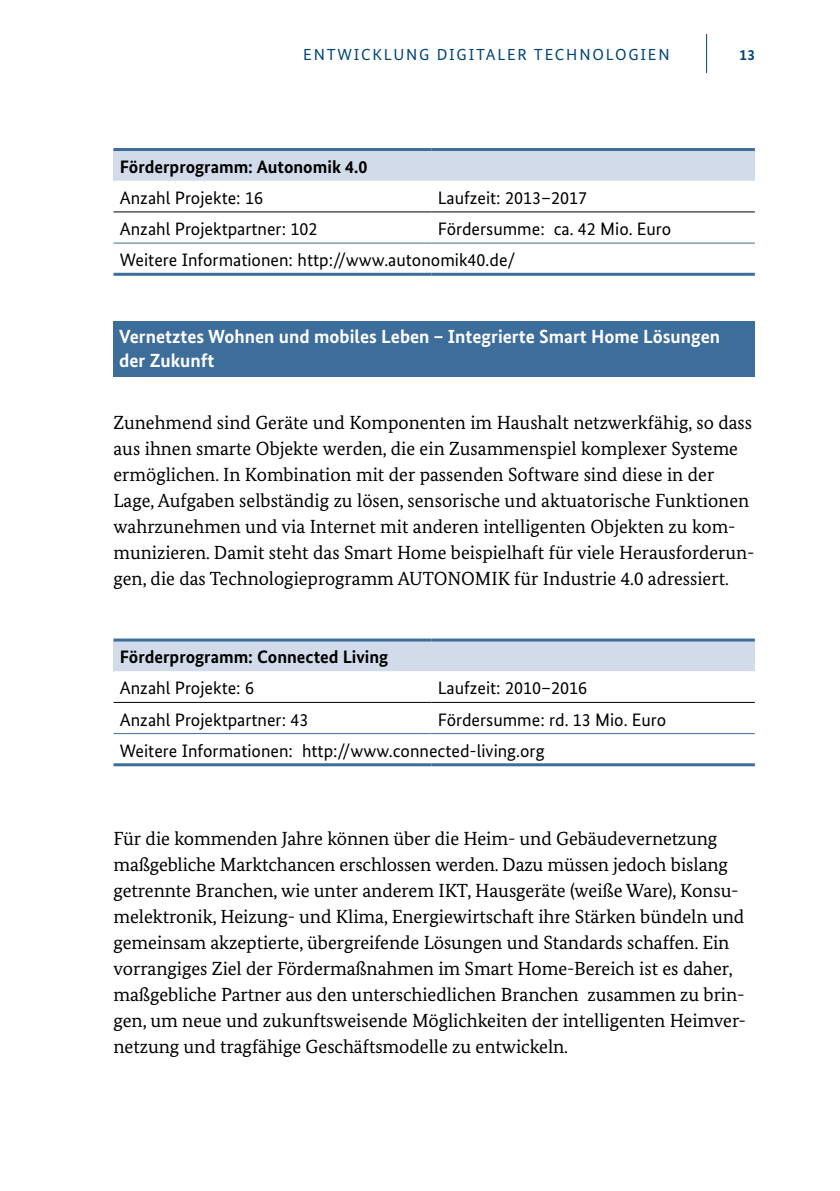
<style>
.page{position:relative;width:840px;height:1191px;background:#fff}
.page>*{position:absolute;margin:0;border:0;box-sizing:border-box;transform-origin:0 0}
.t1{font:19px/26px "Bundes Serif";letter-spacing:-.005em;color:#000}
.t2{font:700 19px/24px "Bundes Sans";color:#fff}
.t3{font:18px "Bundes Sans";color:#000}
.t4{font:700 18px "Bundes Sans";color:#000}
.t5{font:16px "Bundes Sans";letter-spacing:.11em;color:#004376}
.t6{font:700 15px "Bundes Sans";color:#004376}
</style>
<div class="page">
<hr style="left:705px;top:34px;width:1px;height:39px;background:#004376">
<div style="left:113px;top:149px;width:641px;height:32px;background:#d2dbe9"></div>
<svg style="left:113px;top:212px;width:641px;height:31px"></svg>
<hr style="left:113px;top:211px;width:318px;height:1px;background:#000">
<hr style="left:431px;top:211px;width:323px;height:1px;background:#000">
<hr style="left:113px;top:148px;width:318px;height:3px;background:#3d6e9b">
<hr style="left:431px;top:148px;width:323px;height:3px;background:#3d6e9b">
<hr style="left:113px;top:243px;width:318px;height:1px;background:#3d6e9b">
<hr style="left:431px;top:243px;width:323px;height:1px;background:#3d6e9b">
<hr style="left:113px;top:273px;width:318px;height:3px;background:#3d6e9b">
<hr style="left:431px;top:273px;width:323px;height:3px;background:#3d6e9b">
<div style="left:113px;top:640px;width:641px;height:31px;background:#d2dbe9"></div>
<svg style="left:113px;top:671px;width:641px;height:31px"></svg>
<hr style="left:113px;top:702px;width:318px;height:1px;background:#000">
<hr style="left:431px;top:702px;width:323px;height:1px;background:#000">
<hr style="left:113px;top:638px;width:318px;height:3px;background:#3d6e9b">
<hr style="left:431px;top:638px;width:323px;height:3px;background:#3d6e9b">
<hr style="left:113px;top:733px;width:318px;height:1px;background:#3d6e9b">
<hr style="left:431px;top:733px;width:323px;height:1px;background:#3d6e9b">
<hr style="left:113px;top:763px;width:318px;height:3px;background:#3d6e9b">
<hr style="left:431px;top:763px;width:323px;height:3px;background:#3d6e9b">
<div style="left:113px;top:321px;width:641px;height:56px;background:#3d6e9b"></div>
<p class="t5" style="left:303px;top:44px;width:367px">ENTWICKLUNG DIGITALER TECHNOLOGIEN</p>
<p class="t6" style="left:739px;top:45px;width:17px">13</p>
<h5 class="t4" style="left:120px;top:155px;width:249px">Förderprogramm: Autonomik 4.0</h5>
<p class="t3" style="left:120px;top:187px;width:145px">Anzahl Projekte: 16</p>
<p class="t3" style="left:437px;top:187px;width:151px">Laufzeit: 2013–2017</p>
<p class="t3" style="left:120px;top:218px;width:199px">Anzahl Projektpartner: 102</p>
<p class="t3" style="left:437px;top:218px;width:235px">Fördersumme: ca. 42 Mio. Euro</p>
<p class="t3" style="left:120px;top:249px;width:397px">Weitere Informationen: http://www.autonomik40.de/</p>
<h4 class="t2" style="left:119px;top:324px;width:602px">Vernetztes Wohnen und mobiles Leben – Integrierte Smart Home Lösungen der Zukunft</h4>
<p class="t1" style="left:113px;top:409px;width:642px">Zunehmend sind Geräte und Komponenten im Haushalt netzwerkfähig, so dass aus ihnen smarte Objekte werden, die ein Zusammenspiel komplexer Systeme ermöglichen. In Kombination mit der passenden Software sind diese in der Lage, Aufgaben selbständig zu lösen, sensorische und aktuatorische Funktionen wahrzunehmen und via Internet mit anderen intelligenten Objekten zu kom&shy;munizieren. Damit steht das Smart Home beispielhaft für viele Herausforderun&shy;gen, die das Technologieprogramm AUTONOMIK für Industrie 4.0 adressiert.</p>
<h5 class="t4" style="left:120px;top:646px;width:270px">Förderprogramm: Connected Living</h5>
<p class="t3" style="left:120px;top:677px;width:136px">Anzahl Projekte: 6</p>
<p class="t3" style="left:437px;top:677px;width:151px">Laufzeit: 2010–2016</p>
<p class="t3" style="left:120px;top:708px;width:190px">Anzahl Projektpartner: 43</p>
<p class="t3" style="left:437px;top:708px;width:230px">Fördersumme: rd. 13 Mio. Euro</p>
<p class="t3" style="left:120px;top:739px;width:426px">Weitere Informationen: http://www.connected-living.org</p>
<p class="t1" style="left:113px;top:825px;width:633px">Für die kommenden Jahre können über die Heim- und Gebäudevernetzung maßgebliche Marktchancen erschlossen werden. Dazu müssen jedoch bislang getrennte Branchen, wie unter anderem IKT, Hausgeräte (weiße Ware), Konsu&shy;melektronik, Heizung- und Klima, Energiewirtschaft ihre Stärken bündeln und gemeinsam akzeptierte, übergreifende Lösungen und Standards schaffen. Ein vorrangiges Ziel der Fördermaßnahmen im Smart Home-Bereich ist es daher, maßgebliche Partner aus den unterschiedlichen Branchen zusammen zu brin&shy;gen, um neue und zukunftsweisende Möglichkeiten der intelligenten Heimver&shy;netzung und tragfähige Geschäftsmodelle zu entwickeln.</p>
</div>
